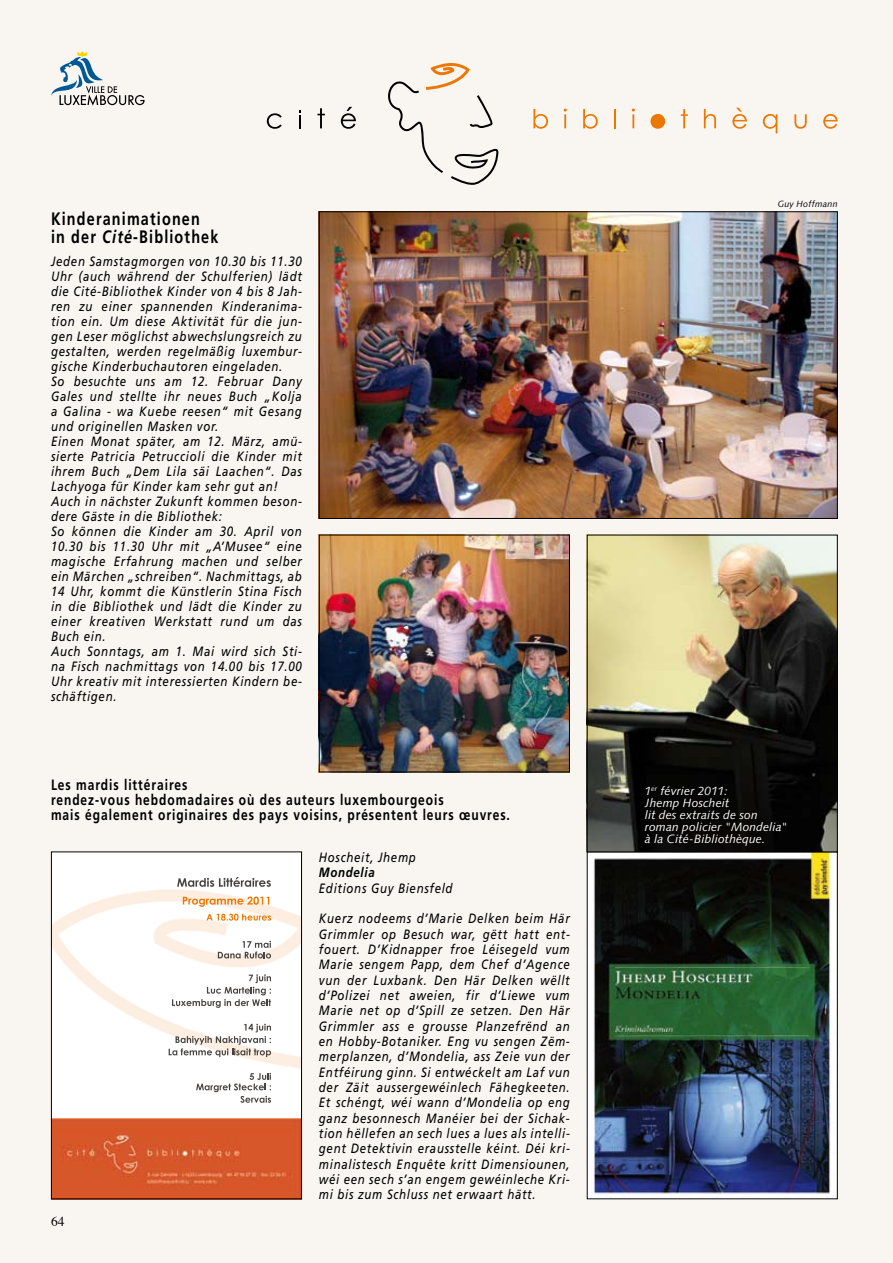
<style>
.page{position:relative;width:893px;height:1263px;background:#f9f6f2}
.page>*{position:absolute;margin:0;border:0;box-sizing:border-box;transform-origin:0 0}
.t1{font:700 18px/18px "Frutiger";letter-spacing:.08em;color:#000;scale:.8 1}
.t2{font:700 15px/15px "Frutiger";letter-spacing:.08em;color:#000;scale:.8 1}
.t3{font:italic 13.5px/15px "Frutiger";letter-spacing:.06em;color:#000;scale:.85 1}
.t4{font:italic 700 13.5px "Frutiger";letter-spacing:.06em;color:#000;scale:.85 1}
.t5{font:13.5px "Times";color:#000}
.t6{font:italic 12px/12px "Syntax";letter-spacing:.01em;color:#fff}
.t7{font:italic 9px "Syntax";letter-spacing:.025em;color:#000}
.s1{font-style:italic}
</style>
<div class="page">
<img style="left:589px;top:853px;width:247px;height:344px">
<div style="left:587px;top:851px;width:251px;height:348px;border:1px solid #000"></div>
<svg style="left:589px;top:537px;width:247px;height:313px;background:#6c674f"></svg>
<div style="left:587px;top:535px;width:251px;height:317px;border:1px solid #000"></div>
<svg style="left:533px;top:109px;width:15px;height:20px"></svg>
<svg style="left:564px;top:109px;width:3px;height:19px"></svg>
<svg style="left:583px;top:109px;width:15px;height:20px"></svg>
<svg style="left:614px;top:109px;width:2px;height:19px"></svg>
<svg style="left:632px;top:109px;width:3px;height:19px"></svg>
<svg style="left:650px;top:114px;width:15px;height:15px"></svg>
<svg style="left:681px;top:109px;width:7px;height:19px"></svg>
<svg style="left:704px;top:109px;width:12px;height:19px"></svg>
<svg style="left:732px;top:108px;width:15px;height:21px"></svg>
<svg style="left:763px;top:114px;width:14px;height:19px"></svg>
<svg style="left:794px;top:114px;width:13px;height:15px"></svg>
<svg style="left:823px;top:114px;width:15px;height:15px"></svg>
<svg style="left:267px;top:113px;width:15px;height:16px"></svg>
<svg style="left:317px;top:108px;width:8px;height:20px"></svg>
<svg style="left:341px;top:107px;width:15px;height:22px"></svg>
<svg style="left:299px;top:110px;width:2px;height:18px"></svg>
<svg style="left:388px;top:63px;width:110px;height:122px"></svg>
<div style="left:51px;top:851px;width:251px;height:348px;background:#fff"></div>
<img style="left:53px;top:890px;width:247px;height:183px">
<img style="left:53px;top:1119px;width:247px;height:78px">
<svg style="left:177px;top:877px;width:94px;height:10px"></svg>
<svg style="left:183px;top:896px;width:86px;height:11px"></svg>
<svg style="left:206px;top:914px;width:65px;height:7px"></svg>
<svg style="left:172px;top:974px;width:99px;height:34px"></svg>
<svg style="left:169px;top:1024px;width:102px;height:33px"></svg>
<svg style="left:196px;top:1073px;width:75px;height:30px"></svg>
<svg style="left:218px;top:941px;width:53px;height:17px"></svg>
<div style="left:51px;top:851px;width:251px;height:348px;border:1px solid #000"></div>
<img style="left:321px;top:213px;width:515px;height:304px">
<div style="left:319px;top:211px;width:519px;height:308px;border:1px solid #000"></div>
<img style="left:321px;top:537px;width:247px;height:233px">
<div style="left:319px;top:535px;width:251px;height:237px;border:1px solid #000"></div>
<h1 class="t1" style="left:51px;top:210px;width:211px">Kinderanimationen<br>in der <span class="s1">Cité</span>-Bibliothek</h1>
<p class="t3" style="left:51px;top:253px;width:297px">Jeden Samstagmorgen von 10.30 bis 11.30<br>Uhr (auch während der Schulferien) lädt die Cité-Bibliothek Kinder von 4 bis 8 Jah&shy;ren zu einer spannenden Kinderanima&shy;tion ein. Um diese Aktivität für die jun&shy;gen Leser möglichst abwechslungsreich zu gestalten, werden regelmäßig luxembur&shy;gische Kinderbuchautoren eingeladen.<br>So besuchte uns am 12. Februar Dany Gales und stellte ihr neues Buch „Kolja a Galina - wa Kuebe reesen“ mit Gesang und originellen Masken vor.<br>Einen Monat später, am 12. März, amü&shy;sierte Patricia Petruccioli die Kinder mit ihrem Buch „Dem Lila säi Laachen“. Das Lachyoga für Kinder kam sehr gut an!<br>Auch in nächster Zukunft kommen beson&shy;dere Gäste in die Bibliothek:<br>So können die Kinder am 30. April von 10.30 bis 11.30 Uhr mit „A’Musee“ eine magische Erfahrung machen und selber ein Märchen „schreiben“. Nachmittags, ab 14 Uhr, kommt die Künstlerin Stina Fisch in die Bibliothek und lädt die Kinder zu einer kreativen Werkstatt rund um das Buch ein.<br>Auch Sonntags, am 1. Mai wird sich Sti&shy;na Fisch nachmittags von 14.00 bis 17.00<br>Uhr kreativ mit interessierten Kindern be&shy;schäftigen.</p>
<p class="t2" style="left:51px;top:777px;width:575px">Les mardis littéraires<br>rendez-vous hebdomadaires où des auteurs luxembourgeois<br>mais également originaires des pays voisins, présentent leurs œuvres.</p>
<p class="t5" style="left:51px;top:1209px;width:15px">64</p>
<p class="t3" style="left:319px;top:850px;width:116px">Hoscheit, Jhemp</p>
<p class="t4" style="left:319px;top:865px;width:67px">Mondelia</p>
<p class="t3" style="left:319px;top:880px;width:159px">Editions Guy Biensfeld</p>
<p class="t3" style="left:319px;top:911px;width:297px;text-align:justify">Kuerz nodeems d’Marie Delken beim Här Grimmler op Besuch war, gëtt hatt ent&shy;fouert. D’Kidnapper froe Léisegeld vum Marie sengem Papp, dem Chef d’Agence vun der Luxbank. Den Här Delken wëllt d’Polizei net aweien, fir d’Liewe vum Marie net op d’Spill ze setzen. Den Här Grimmler ass e grousse Planzefrënd an en Hobby-Botaniker. Eng vu sengen Zëm&shy;merplanzen, d’Mondelia, ass Zeie vun der Entféirung ginn. Si entwéckelt am Laf vun der Zäit aussergewéinlech Fähegkeeten.<br>Et schéngt, wéi wann d’Mondelia op eng ganz besonnesch Manéier bei der Sichak&shy;tion hëllefen an sech lues a lues als intelli&shy;gent Detektivin erausstelle kéint. Déi kri&shy;minalistesch Enquête kritt Dimensiounen, wéi een sech s’an engem gewéinleche Kri&shy;mi bis zum Schluss net erwaart hätt.</p>
<p class="t7" style="left:778px;top:199px;width:62px">Guy Hoffmann</p>
<p class="t6" style="left:645px;top:785px;width:145px">1<sup>er</sup> février 2011:<br>Jhemp Hoscheit<br>lit des extraits de son roman policier "Mondelia" à la Cité-Bibliothèque.</p>
</div>
